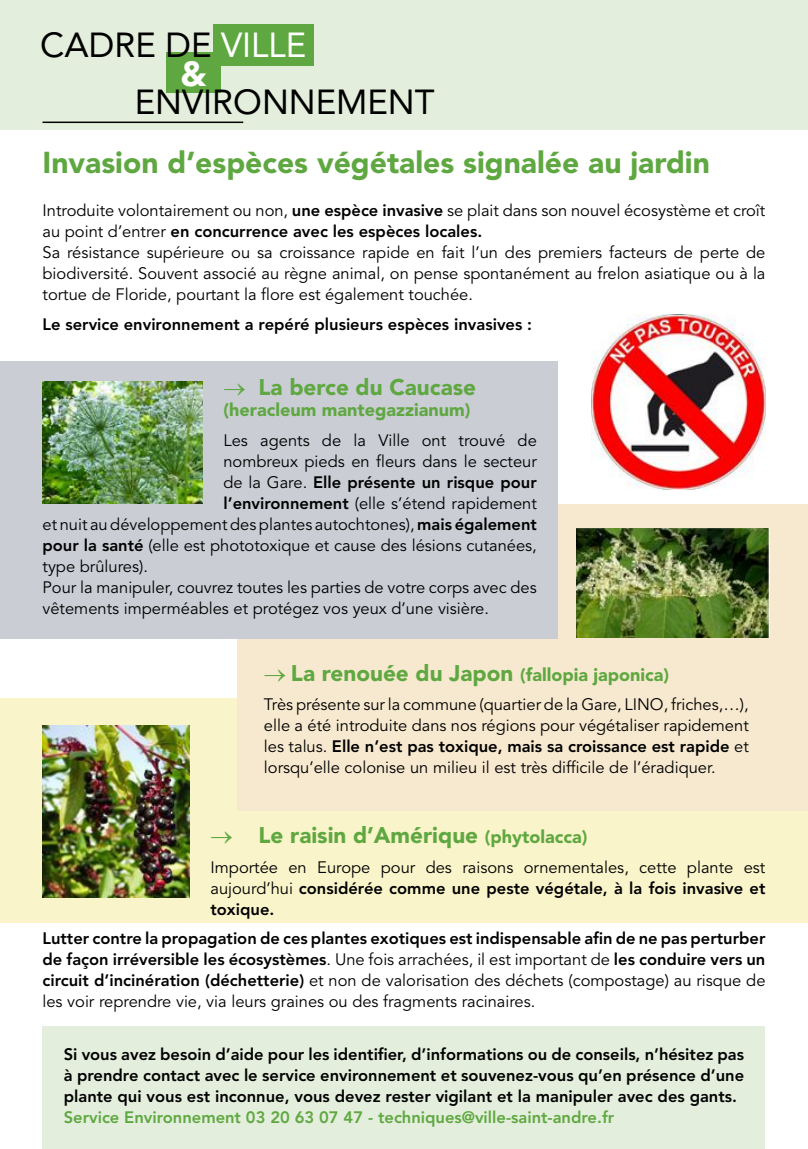
<style>
.page{position:relative;width:808px;height:1149px;background:#fff}
.page>*{position:absolute;margin:0;border:0;box-sizing:border-box;transform-origin:0 0}
.t1{font:34.5px "Avenir LT Pro";color:#000}
.t2{font:900 34.5px "Avenir LT Pro";color:#fff}
.t3{font:900 30px "Avenir LT Pro";color:#5fa841}
.t4{font:900 22.5px "Avenir LT Pro";color:#5fa841}
.t5{font:900 18px "Avenir LT Pro";color:#5fa841}
.t6{font:16.5px/21px "Avenir LT Pro";color:#000;text-align:justify}
.t7{font:800 16.5px/21px "Avenir LT Pro";color:#000;text-align:justify}
.t8{font:800 16.5px "Avenir LT Pro";color:#5fa841}
.s1{color:#fff}
.s2{font-weight:800}
.s3{font-weight:400}
.s4{font-size:22.5px}
.s5{font-size:18px}
</style>
<div class="page">
<div style="left:0;top:0;width:808px;height:130px;background:#e4eedc"></div>
<div style="left:214px;top:24px;width:100px;height:42px;background:#5fa841"></div>
<div style="left:166px;top:52px;width:55px;height:41px;background:#5fa841"></div>
<hr style="left:43px;top:121px;width:200px;height:2px;background:#000">
<div style="left:0;top:698px;width:808px;height:224px;background:#f9f4c9"></div>
<div style="left:237px;top:503px;width:571px;height:307px;background:#f7e9cf"></div>
<div style="left:0;top:361px;width:557px;height:277px;background:#cacdd4"></div>
<img style="left:43px;top:381px;width:159px;height:122px">
<img style="left:576px;top:528px;width:194px;height:108px">
<img style="left:43px;top:725px;width:146px;height:171px">
<div style="left:43px;top:1025px;width:722px;height:122px;background:#e4eedc"></div>
<img style="left:591px;top:315px;width:174px;height:174px">
<div style="left:43px;top:1136px;width:722px;height:12px;background:#e4eedc"></div>
<h1 class="t1" style="left:40px;top:23px;width:267px">CADRE DE <span class="s1">VILLE</span></h1>
<h1 class="t2" style="left:180px;top:53px;width:28px">&amp;</h1>
<h1 class="t1" style="left:135px;top:81px;width:301px">ENVIRONNEMENT</h1>
<h2 class="t3" style="left:43px;top:145px;width:669px">Invasion d’espèces végétales signalée au jardin</h2>
<p class="t6" style="left:43px;top:200px;width:724px;text-align:left">Introduite volontairement ou non, <span class="s2">une espèce invasive</span> se plait dans son nouvel écosystème et croît au point d’entrer <span class="s2">en concurrence avec les espèces locales.<br></span>Sa résistance supérieure ou sa croissance rapide en fait l’un des premiers facteurs de perte de biodiversité. Souvent associé au règne animal, on pense spontanément au frelon asiatique ou à la tortue de Floride, pourtant la flore est également touchée.</p>
<p class="t7" style="left:43px;top:313px;width:491px">Le service environnement a repéré plusieurs espèces invasives :</p>
<h3 class="t4" style="left:223px;top:373px;width:254px">→ La berce du Caucase</h3>
<p class="t5" style="left:223px;top:399px;width:248px">(heracleum mantegazzianum)</p>
<p class="t6" style="left:223px;top:430px;width:315px">Les agents de la Ville ont trouvé de</p>
<p class="t6" style="left:223px;top:451px;width:315px">nombreux pieds en fleurs dans le secteur</p>
<p class="t7" style="left:223px;top:471px;width:315px"><span class="s3">de la Gare.</span> Elle présente un risque pour</p>
<p class="t6" style="left:223px;top:493px;width:315px"><span class="s2">l’environnement</span> (elle s’étend rapidement</p>
<p class="t6" style="left:43px;top:514px;width:496px">et nuit au développement des plantes autochtones), <span class="s2">mais également</span></p>
<p class="t6" style="left:43px;top:535px;width:496px"><span class="s2">pour la santé</span> (elle est phototoxique et cause des lésions cutanées,</p>
<p class="t6" style="left:43px;top:556px;width:107px">type brûlures).</p>
<p class="t6" style="left:43px;top:577px;width:496px">Pour la manipuler, couvrez toutes les parties de votre corps avec des</p>
<p class="t6" style="left:43px;top:598px;width:448px">vêtements imperméables et protégez vos yeux d’une visière.</p>
<p class="t5" style="left:264px;top:663px;width:407px">→ <span class="s4">La renouée du Japon</span> (fallopia japonica)</p>
<p class="t6" style="left:264px;top:694px;width:486px">Très présente sur la commune (quartier de la Gare, LINO, friches,…), elle a été introduite dans nos régions pour végétaliser rapidement les talus. <span class="s2">Elle n’est pas toxique, mais sa croissance est rapide</span> et lorsqu’elle colonise un milieu il est très difficile de l’éradiquer.</p>
<h3 class="t4" style="left:210px;top:821px;width:378px">→ Le raisin d’Amérique <span class="s5">(phytolacca)</span></h3>
<p class="t6" style="left:210px;top:856px;width:556px">Importée en Europe pour des raisons ornementales, cette plante est aujourd’hui <span class="s2">considérée comme une peste végétale, à la fois invasive et toxique.</span></p>
<p class="t7" style="left:43px;top:927px;width:724px">Lutter contre la propagation de ces plantes exotiques est indispensable afin de ne pas perturber de façon irréversible les écosystèmes<span class="s3">. Une fois arrachées, il est important de</span> les conduire vers un circuit d’incinération (déchetterie) <span class="s3">et non de valorisation des déchets (compostage) au risque de les voir reprendre vie, via leurs graines ou des fragments racinaires.</span></p>
<p class="t7" style="left:64px;top:1043px;width:682px">Si vous avez besoin d’aide pour les identifier, d’informations ou de conseils, n’hésitez pas à prendre contact avec le service environnement et souvenez-vous qu’en présence d’une plante qui vous est inconnue, vous devez rester vigilant et la manipuler avec des gants.</p>
<p class="t8" style="left:64px;top:1106px;width:552px">Service Environnement 03 20 63 07 47 - techniques@ville-saint-andre.fr</p>
</div>
